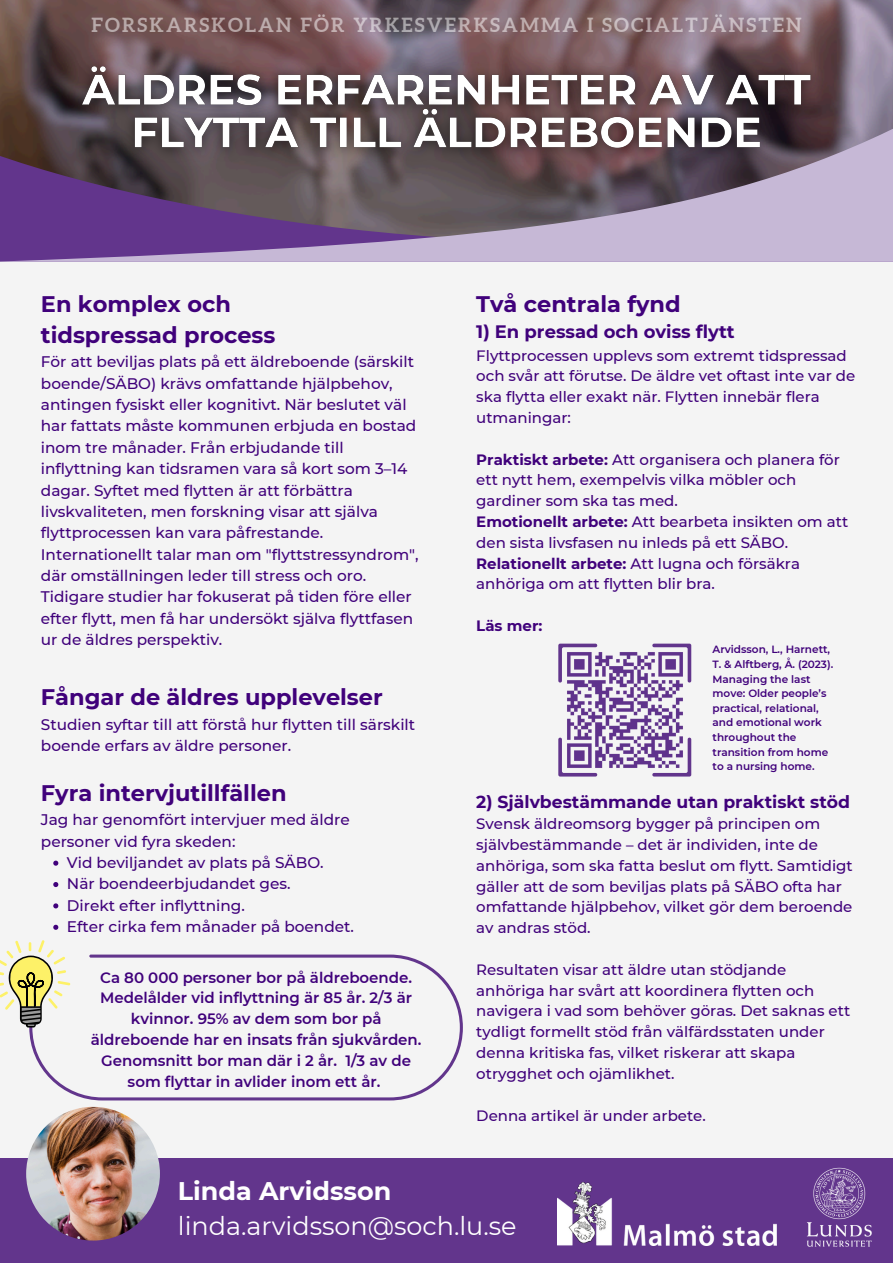
<style>
.page{position:relative;width:893px;height:1263px;background:#f4f4f4}
.page>*{position:absolute;margin:0;border:0;box-sizing:border-box;transform-origin:0 0}
.t1{font:25.42px/35.4px "Montserrat";color:#fff}
.t2{font:700 22.5px/31.5px "Montserrat";color:#40017b}
.t3{font:700 19.5px "Aleo";letter-spacing:.11em;color:#fff}
.t4{font:700 18px "Montserrat";color:#40017b}
.t5{font:700 17.25px "Montserrat";color:#40017b}
.t6{font:500 15.3px/21.4px "Montserrat";color:#40017b}
.t7{font:500 15px/20.9px "Montserrat";color:#40017b}
.t8{font:600 15px/20.9px "Montserrat";color:#40017b;text-align:center}
.t9{font:700 15px "Montserrat";color:#40017b}
.t10{font:600 10.5px/14.6px "Montserrat";color:#40017b}
.s1{font-weight:700}
</style>
<div class="page">
<img style="left:0;top:0;width:893px;height:112px">
<div style="left:0;top:1159px;width:893px;height:104px;background:#62358c"></div>
<img style="left:26px;top:1107px;width:134px;height:133px;border-radius:50%">
<svg style="left:0;top:112px;width:893px;height:150px;background:#847090"></svg>
<svg style="left:29px;top:954px;width:434px;height:146px"></svg>
<svg style="left:0;top:940px;width:70px;height:87px"></svg>
<img style="left:807px;top:1167px;width:65px;height:80px">
<img style="left:558px;top:1182px;width:218px;height:63px">
<img style="left:558px;top:643px;width:134px;height:134px">
<svg style="left:53px;top:861px;width:5px;height:5px"></svg>
<svg style="left:53px;top:882px;width:5px;height:5px"></svg>
<svg style="left:53px;top:903px;width:5px;height:5px"></svg>
<svg style="left:53px;top:925px;width:5px;height:5px"></svg>
<img style="left:64px;top:49px;width:765px;height:118px">
<h3 class="t3" style="left:91px;top:13px;width:712px">FORSKARSKOLAN FÖR YRKESVERKSAMMA I SOCIALTJÄNSTEN</h3>
<h3 class="t2" style="left:41px;top:288px;width:236px">En komplex och tidspressad process</h3>
<h3 class="t6" style="left:41px;top:351px;width:379px">För att beviljas plats på ett äldreboende (särskilt boende/SÄBO) krävs omfattande hjälpbehov, antingen fysiskt eller kognitivt. När beslutet väl har fattats måste kommunen erbjuda en bostad inom tre månader. Från erbjudande till inflyttning kan tidsramen vara så kort som 3–14 dagar. Syftet med flytten är att förbättra livskvaliteten, men forskning visar att själva flyttprocessen kan vara påfrestande.<br>Internationellt talar man om "flyttstressyndrom", där omställningen leder till stress och oro.<br>Tidigare studier har fokuserat på tiden före eller efter flytt, men få har undersökt själva flyttfasen ur de äldres perspektiv.</h3>
<p class="t2" style="left:41px;top:681px;width:343px">Fångar de äldres upplevelser</p>
<p class="t6" style="left:41px;top:713px;width:376px">Studien syftar till att förstå hur flytten till särskilt boende erfars av äldre personer.</p>
<h4 class="t2" style="left:41px;top:777px;width:247px">Fyra intervjutillfällen</h4>
<h4 class="t6" style="left:41px;top:809px;width:310px">Jag har genomfört intervjuer med äldre personer vid fyra skeden:</h4>
<h4 class="t6" style="left:67px;top:852px;width:258px">Vid beviljandet av plats på SÄBO.</h4>
<h4 class="t6" style="left:67px;top:873px;width:225px">När boendeerbjudandet ges.</h4>
<p class="t6" style="left:67px;top:894px;width:179px">Direkt efter inflyttning.</p>
<p class="t6" style="left:67px;top:916px;width:288px">Efter cirka fem månader på boendet.</p>
<p class="t8" style="left:91px;top:967px;width:332px">Ca 80 000 personer bor på äldreboende.<br>Medelålder vid inflyttning är 85 år. 2/3 är kvinnor. 95% av dem som bor på äldreboende har en insats från sjukvården.<br>Genomsnitt bor man där i 2 år. 1/3 av de som flyttar in avlider inom ett år.</p>
<h4 class="t2" style="left:476px;top:288px;width:206px">Två centrala fynd</h4>
<h4 class="t4" style="left:476px;top:321px;width:260px">1) En pressad och oviss flytt</h4>
<h4 class="t7" style="left:476px;top:345px;width:380px">Flyttprocessen upplevs som extremt tidspressad och svår att förutse. De äldre vet oftast inte var de ska flytta eller exakt när. Flytten innebär flera utmaningar:</h4>
<h4 class="t7" style="left:476px;top:449px;width:373px"><span class="s1">Praktiskt arbete:</span> Att organisera och planera för ett nytt hem, exempelvis vilka möbler och gardiner som ska tas med.<br><span class="s1">Emotionellt arbete:</span> Att bearbeta insikten om att den sista livsfasen nu inleds på ett SÄBO.<br><span class="s1">Relationellt arbete:</span> Att lugna och försäkra anhöriga om att flytten blir bra.</h4>
<h4 class="t9" style="left:476px;top:616px;width:68px">Läs mer:</h4>
<p class="t10" style="left:712px;top:642px;width:122px">Arvidsson, L., Harnett,<br>T. &amp; Alftberg, Å. (2023).<br>Managing the last move: Older people’s practical, relational, and emotional work throughout the transition from home to a nursing home.</p>
<h4 class="t5" style="left:476px;top:791px;width:375px">2) Självbestämmande utan praktiskt stöd</h4>
<h4 class="t7" style="left:476px;top:813px;width:378px">Svensk äldreomsorg bygger på principen om självbestämmande – det är individen, inte de anhöriga, som ska fatta beslut om flytt. Samtidigt gäller att de som beviljas plats på SÄBO ofta har omfattande hjälpbehov, vilket gör dem beroende av andras stöd.</h4>
<h4 class="t7" style="left:476px;top:959px;width:375px">Resultaten visar att äldre utan stödjande anhöriga har svårt att koordinera flytten och navigera i vad som behöver göras. Det saknas ett tydligt formellt stöd från välfärdsstaten under denna kritiska fas, vilket riskerar att skapa otrygghet och ojämlikhet.</h4>
<h4 class="t7" style="left:476px;top:1105px;width:231px">Denna artikel är under arbete.</h4>
<p class="t1" style="left:178px;top:1173px;width:340px"><span class="s1">Linda Arvidsson </span>linda.arvidsson@soch.lu.se</p>
</div>
